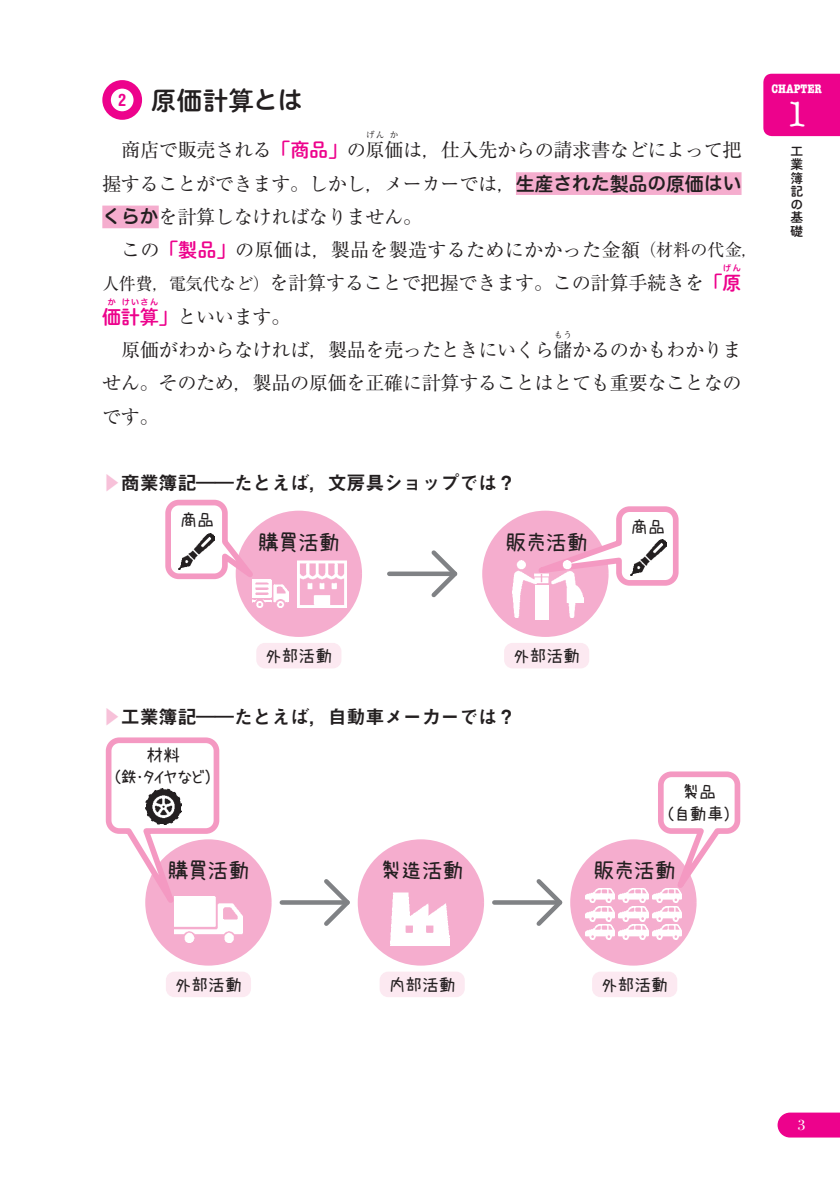
<style>
.page{position:relative;width:840px;height:1191px;background:#fff}
.page>*{position:absolute;margin:0;border:0;box-sizing:border-box;transform-origin:0 0}
.t1{font:35.4px "American Typewriter";color:#fff}
.t2{font:25.6px "Shuei M Go Std B";color:#231f20}
.t3{font:21.2px "uzura font";letter-spacing:-.04em;color:#231f20}
.t4{font:19.2px/33.4px "Ryumin Pro";letter-spacing:-.02em;color:#231f20}
.t5{font:19.2px "Midashi Go Pro MB31";letter-spacing:-.02em;color:#231f20}
.t6{font:19.2px "Ryumin Pro";letter-spacing:.01em;color:#231f20}
.t7{font:17px/21.2px "uzura font";letter-spacing:-.015em;color:#231f20;text-align:center}
.t8{font:700 condensed 17px "Helvetica Rounded LT Std";color:#ed028c}
.t9{font:15.6px "Bodoni Std";color:#fff}
.t10{font:700 condensed 12.8px "American Typewriter";color:#fff}
.t11{font:12.8px/13.2px "Shuei M Go Std B";color:#231f20;text-align:justify}
.t12{font:12.2px "Hira Maru Std N W6";color:#231f20}
.t13{font:8.6px "Ryumin Pro";color:#231f20}
.t14{font:8px "Hira Maru Std N W6";letter-spacing:.185em;color:#ed028c}
.s1{font-family:"Hira Maru Std N W6";font-size:24.2px}
.s2{font-family:"Shuei M Go Std B";color:#ed028c}
.s3{font-family:"Shuei M Go Std B"}
.s4{font-family:"Hira Maru Std N W6";font-size:18.2px}
.s5{font-size:17px}
.s6{color:#f7c1d9}
</style>
<div class="page">
<div style="left:515px;top:172px;width:226px;height:23px;background:#f5adce"></div>
<div style="left:102px;top:206px;width:57px;height:22px;background:#f5adce"></div>
<div style="left:235px;top:510px;width:127px;height:127px;background:#f5adce;border:6px solid #f5adce;border-radius:50%"></div>
<div style="left:482px;top:510px;width:126px;height:127px;background:#f5adce;border:6px solid #f5adce;border-radius:50%"></div>
<div style="left:389px;top:571px;width:65px;height:5px;background:#808285"></div>
<svg style="left:427px;top:550px;width:31px;height:48px"></svg>
<div style="left:256px;top:643px;width:85px;height:25px;background:#fce9f1;border-radius:9px"></div>
<div style="left:504px;top:643px;width:85px;height:25px;background:#fce9f1;border-radius:9px"></div>
<img style="left:297px;top:561px;width:50px;height:46px">
<img style="left:252px;top:584px;width:36px;height:23px">
<div style="left:535px;top:585px;width:13px;height:35px;background:#fff"></div>
<svg style="left:165px;top:499px;width:113px;height:102px"></svg>
<img style="left:179px;top:533px;width:35px;height:36px">
<svg style="left:489px;top:506px;width:190px;height:82px"></svg>
<img style="left:630px;top:540px;width:35px;height:35px">
<img style="left:512px;top:560px;width:71px;height:58px">
<div style="left:145px;top:839px;width:126px;height:126px;background:#f5adce;border:6px solid #f5adce;border-radius:50%"></div>
<div style="left:357px;top:839px;width:127px;height:126px;background:#f5adce;border:6px solid #f5adce;border-radius:50%"></div>
<div style="left:570px;top:839px;width:126px;height:126px;background:#f5adce;border:6px solid #f5adce;border-radius:50%"></div>
<svg style="left:282px;top:900px;width:38px;height:4px"></svg>
<svg style="left:320px;top:879px;width:30px;height:47px"></svg>
<svg style="left:494px;top:900px;width:38px;height:4px"></svg>
<svg style="left:532px;top:879px;width:31px;height:47px"></svg>
<div style="left:166px;top:971px;width:85px;height:26px;background:#fce9f1;border-radius:9px"></div>
<div style="left:379px;top:971px;width:85px;height:26px;background:#fce9f1;border-radius:9px"></div>
<div style="left:591px;top:971px;width:85px;height:26px;background:#fce9f1;border-radius:9px"></div>
<img style="left:390px;top:892px;width:59px;height:53px">
<img style="left:585px;top:906px;width:29px;height:15px">
<img style="left:618px;top:906px;width:29px;height:15px">
<img style="left:652px;top:912px;width:2px;height:7px">
<img style="left:585px;top:888px;width:29px;height:15px">
<img style="left:618px;top:888px;width:29px;height:15px">
<img style="left:585px;top:924px;width:29px;height:15px">
<img style="left:618px;top:924px;width:29px;height:15px">
<img style="left:652px;top:928px;width:29px;height:11px">
<img style="left:222px;top:903px;width:20px;height:39px">
<svg style="left:654px;top:771px;width:87px;height:157px"></svg>
<svg style="left:105px;top:737px;width:117px;height:213px"></svg>
<img style="left:145px;top:788px;width:36px;height:36px">
<div style="left:102px;top:80px;width:40px;height:40px;border:9px solid #ed028c;border-radius:50%"></div>
<svg style="left:777px;top:1112px;width:62px;height:25px;background:#ee1494"></svg>
<div style="left:763px;top:74px;width:76px;height:62px;background:#ed028c"></div>
<p class="t2" style="left:151px;top:81px;width:152px">原価計算<span class="s1">とは</span></p>
<p class="t4" style="left:121px;top:132px;width:621px">商店で販売される<span class="s2">「商品」</span>の原価は，仕入先からの請求書などによって把</p>
<p class="t8" style="left:118px;top:89px;width:10px">2</p>
<p class="t13" style="left:366px;top:128px;width:20px">げん</p>
<p class="t13" style="left:389px;top:128px;width:10px">か</p>
<p class="t4" style="left:102px;top:165px;width:640px">握することができます。しかし，メーカーでは，<span class="s3">生産</span><span class="s4">された</span><span class="s3">製品</span><span class="s4">の</span><span class="s3">原価</span><span class="s4">はい</span></p>
<p class="t4" style="left:103px;top:199px;width:321px"><span class="s4">くらか</span>を計算しなければなりません。</p>
<p class="t6" style="left:121px;top:235px;width:638px">この<span class="s2">「製品」</span>の原価は，製品を製造するためにかかった金額<span class="s5">（材料の代金，</span></p>
<p class="t4" style="left:102px;top:265px;width:640px"><span class="s5">人件費，電気代など）</span>を計算することで把握できます。この計算手続きを<span class="s2">「原</span></p>
<p class="t14" style="left:723px;top:262px;width:19px">げん</p>
<p class="t14" style="left:108px;top:295px;width:10px">か</p>
<p class="t14" style="left:122px;top:295px;width:38px">けいさん</p>
<p class="t4" style="left:121px;top:332px;width:621px">原価がわからなければ，製品を売ったときにいくら儲かるのかもわかりま</p>
<p class="t4" style="left:102px;top:299px;width:190px"><span class="s2">価計算」</span>といいます。</p>
<p class="t13" style="left:553px;top:328px;width:20px">もう</p>
<p class="t4" style="left:102px;top:365px;width:640px">せん。そのため，製品の原価を正確に計算することはとても重要なことなのです。</p>
<p class="t5" style="left:102px;top:468px;width:415px"><span class="s6">▶</span>商業簿記――たとえば，文房具ショップでは？</p>
<p class="t3" style="left:257px;top:531px;width:84px">購買活動</p>
<p class="t7" style="left:180px;top:509px;width:35px">商品</p>
<p class="t7" style="left:630px;top:516px;width:35px">商品</p>
<p class="t3" style="left:505px;top:531px;width:84px">販売活動</p>
<p class="t10" style="left:771px;top:78px;width:52px">CHAPTER</p>
<h1 class="t1" style="left:785px;top:87px;width:24px">1</h1>
<p class="t11" style="left:790px;top:144px;width:14px">工業簿記</p>
<p class="t12" style="left:790px;top:195px;width:13px">の</p>
<p class="t11" style="left:790px;top:210px;width:14px">基礎</p>
<p class="t7" style="left:265px;top:645px;width:69px">外部活動</p>
<p class="t7" style="left:512px;top:645px;width:69px">外部活動</p>
<p class="t5" style="left:102px;top:701px;width:415px"><span class="s6">▶</span>工業簿記――たとえば，自動車メーカーでは？</p>
<p class="t7" style="left:105px;top:744px;width:118px">材料<br>（鉄・タイヤなど）</p>
<p class="t3" style="left:167px;top:860px;width:84px">購買活動</p>
<p class="t3" style="left:380px;top:860px;width:85px">製造活動</p>
<p class="t7" style="left:657px;top:781px;width:84px">製品<br>（自動車）</p>
<p class="t3" style="left:593px;top:860px;width:84px">販売活動</p>
<p class="t7" style="left:175px;top:973px;width:69px">外部活動</p>
<p class="t7" style="left:388px;top:973px;width:69px">内部活動</p>
<p class="t7" style="left:600px;top:973px;width:69px">外部活動</p>
<p class="t9" style="left:797px;top:1116px;width:9px">3</p>
</div>
